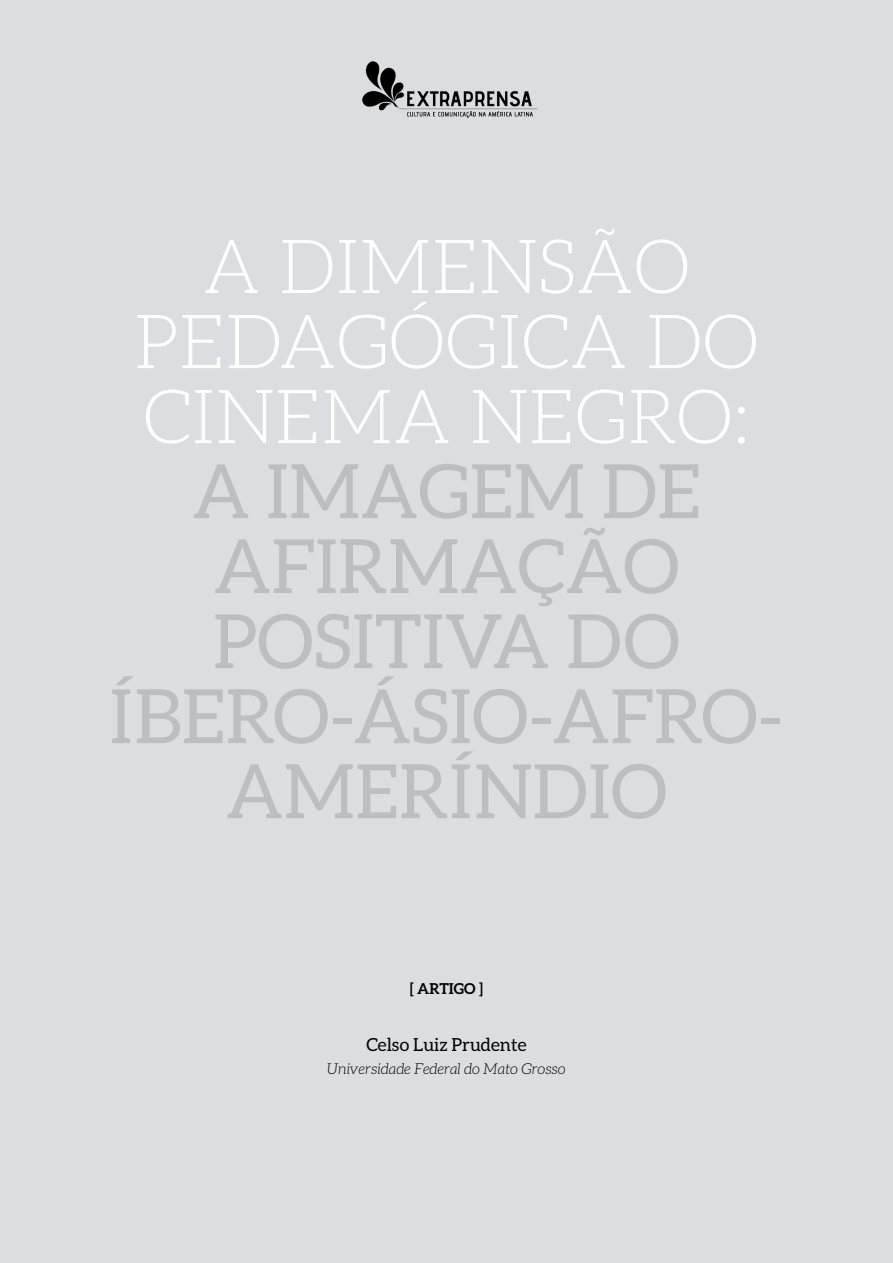
<style>
.page{position:relative;width:893px;height:1263px;background:#dcddde}
.page>*{position:absolute;margin:0;border:0;box-sizing:border-box;transform-origin:0 0}
.t1{font:75px/75px "Aleo";color:#bcbec0;text-align:center}
.t2{font:300 75px/75px "Aleo";color:#fff;text-align:center}
.t3{font:18px "Aleo";color:#000}
.t4{font:italic 300 15px "Aleo";color:#000}
.t5{font:700 15px "Aleo";color:#000}
</style>
<div class="page">
<p class="t2" style="left:134px;top:229px;width:627px">A DIMENSÃO<br>PEDAGÓGICA DO<br>CINEMA NEGRO:</p>
<p class="t1" style="left:110px;top:453px;width:675px">A IMAGEM DE<br>AFIRMAÇÃO<br>POSITIVA DO<br>ÍBERO-ÁSIO-AFRO-<br>AMERÍNDIO</p>
<p class="t5" style="left:410px;top:980px;width:74px">[ ARTIGO ]</p>
<p class="t3" style="left:366px;top:1035px;width:162px">Celso Luiz Prudente</p>
<p class="t4" style="left:327px;top:1060px;width:240px">Universidade Federal do Mato Grosso</p>
</div>
